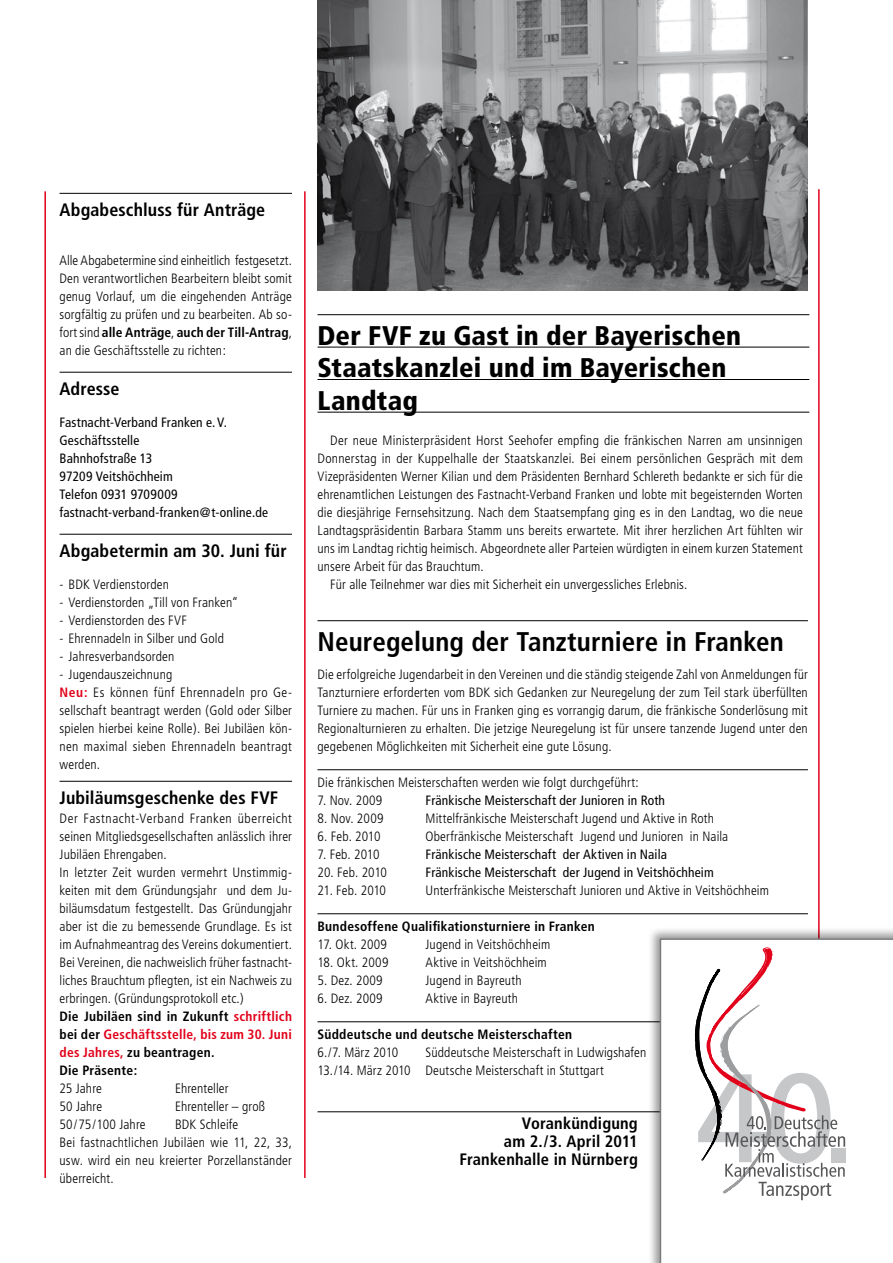
<style>
.page{position:relative;width:893px;height:1263px;background:#fff}
.page>*{position:absolute;margin:0;border:0;box-sizing:border-box;transform-origin:0 0}
.t1{font:900 condensed 27px/32.4px "Frutiger";letter-spacing:.01em;color:#000}
.t2{font:700 condensed 27px "Frutiger";letter-spacing:.005em;color:#000}
.t3{font:700 condensed 18px "Frutiger";letter-spacing:.005em;color:#000}
.t4{font:700 condensed 16.5px/18px "Frutiger";letter-spacing:.01em;color:#000;text-align:right}
.t5{font:300 condensed 13.5px/18px "Frutiger";letter-spacing:.01em;color:#000}
.t6{font:condensed 13.5px/18px "Frutiger";letter-spacing:.01em;color:#000}
.t7{font:700 condensed 13.5px "Frutiger";letter-spacing:.02em;color:#000}
.t8{font:300 condensed 13.5px "Frutiger";letter-spacing:-.01em;color:#000}
.s1{font-weight:700}
.s2{font-weight:700;color:#e2001a}
</style>
<div class="page">
<hr style="left:818px;top:189px;width:2px;height:990px;background:#e2001a">
<hr style="left:317px;top:620px;width:491px;height:1px;background:#000">
<hr style="left:317px;top:769px;width:491px;height:1px;background:#000">
<hr style="left:317px;top:913px;width:491px;height:1px;background:#000">
<hr style="left:317px;top:1021px;width:491px;height:1px;background:#000">
<hr style="left:317px;top:1111px;width:491px;height:1px;background:#000">
<hr style="left:60px;top:193px;width:232px;height:1px;background:#000">
<hr style="left:60px;top:372px;width:232px;height:1px;background:#000">
<hr style="left:60px;top:534px;width:232px;height:1px;background:#000">
<hr style="left:60px;top:781px;width:232px;height:1px;background:#000">
<hr style="left:317px;top:314px;width:492px;height:1px;background:#000">
<hr style="left:317px;top:347px;width:492px;height:1px;background:#000">
<hr style="left:317px;top:379px;width:492px;height:1px;background:#000">
<hr style="left:317px;top:412px;width:492px;height:1px;background:#000">
<img style="left:317px;top:1px;width:491px;height:290px">
<hr style="left:44px;top:191px;width:2px;height:987px;background:#e2001a">
<hr style="left:304px;top:191px;width:2px;height:987px;background:#e2001a">
<div style="left:647px;top:926px;width:246px;height:337px;background:#000;opacity:.4"></div>
<svg style="left:660px;top:938px;width:233px;height:325px"></svg>
<svg style="left:695px;top:947px;width:150px;height:253px"></svg>
<h2 class="t3" style="left:60px;top:199px;width:207px">Abgabeschluss für Anträge</h2>
<p class="t5" style="left:60px;top:252px;width:234px;text-align:justify">Alle Abgabetermine sind einheitlich festgesetzt.<br>Den verantwortlichen Bearbeitern bleibt somit genug Vorlauf, um die eingehenden Anträge sorgfältig zu prüfen und zu bearbeiten. Ab so&shy;fort sind <span class="s1">alle Anträge</span>, <span class="s1">auch der Till-Antrag</span>, an die Geschäftsstelle zu richten:</p>
<h2 class="t3" style="left:60px;top:378px;width:62px">Adresse</h2>
<p class="t6" style="left:60px;top:413px;width:210px">Fastnacht-Verband Franken e. V.<br>Geschäftsstelle<br>Bahnhofstraße 13<br>97209 Veitshöchheim<br>Telefon 0931 9709009 fastnacht-verband-franken@t-online.de</p>
<h2 class="t3" style="left:60px;top:540px;width:229px">Abgabetermin am 30. Juni für</h2>
<p class="t5" style="left:60px;top:576px;width:111px">- BDK Verdienstorden</p>
<p class="t5" style="left:60px;top:594px;width:180px">- Verdienstorden „Till von Franken“</p>
<p class="t5" style="left:60px;top:612px;width:129px">- Verdienstorden des FVF</p>
<p class="t5" style="left:60px;top:630px;width:166px">- Ehrennadeln in Silber und Gold</p>
<p class="t5" style="left:60px;top:648px;width:116px">- Jahresverbandsorden</p>
<p class="t5" style="left:60px;top:666px;width:234px">- Jugendauszeichnung<br><span class="s2">Neu:</span> Es können fünf Ehrennadeln pro Ge&shy;sellschaft beantragt werden (Gold oder Silber spielen hierbei keine Rolle). Bei Jubiläen kön&shy;nen maximal sieben Ehrennadeln beantragt werden.</p>
<h2 class="t3" style="left:60px;top:787px;width:220px">Jubiläumsgeschenke des FVF</h2>
<p class="t5" style="left:60px;top:810px;width:234px">Der Fastnacht-Verband Franken überreicht seinen Mitgliedsgesellschaften anlässlich ihrer Jubiläen Ehrengaben.<br>In letzter Zeit wurden vermehrt Unstimmig&shy;keiten mit dem Gründungsjahr und dem Ju&shy;biläumsdatum festgestellt. Das Gründungjahr aber ist die zu bemessende Grundlage. Es ist im Aufnahmeantrag des Vereins dokumentiert.<br>Bei Vereinen, die nachweislich früher fastnacht&shy;liches Brauchtum pflegten, ist ein Nachweis zu erbringen. (Gründungsprotokoll etc.)<br><span class="s1">Die Jubiläen sind in Zukunft</span> <span class="s2">schriftlich </span><span class="s1">bei der</span> <span class="s2">Geschäftsstelle, bis zum 30. Juni des Jahres,</span> <span class="s1">zu beantragen.<br>Die Präsente:</span></p>
<p class="t5" style="left:60px;top:1079px;width:44px">25 Jahre</p>
<p class="t5" style="left:175px;top:1079px;width:55px">Ehrenteller</p>
<p class="t5" style="left:60px;top:1097px;width:44px">50 Jahre</p>
<p class="t5" style="left:175px;top:1097px;width:92px">Ehrenteller – groß</p>
<p class="t5" style="left:60px;top:1115px;width:88px">50 / 75 /100 Jahre</p>
<p class="t5" style="left:60px;top:1115px;width:234px;text-indent:116px">BDK Schleife<br>Bei fastnachtlichen Jubiläen wie 11, 22, 33, usw. wird ein neu kreierter Porzellanständer überreicht.</p>
<h1 class="t1" style="left:317px;top:319px;width:425px">Der FVF zu Gast in der Bayerischen<br>Staatskanzlei und im Bayerischen<br>Landtag</h1>
<p class="t5" style="left:330px;top:432px;width:474px">Der neue Ministerpräsident Horst Seehofer empfing die fränkischen Narren am unsinnigen</p>
<p class="t5" style="left:317px;top:450px;width:487px">Donnerstag in der Kuppelhalle der Staatskanzlei. Bei einem persönlichen Gespräch mit dem</p>
<p class="t5" style="left:317px;top:468px;width:487px">Vizepräsidenten Werner Kilian und dem Präsidenten Bernhard Schlereth bedankte er sich für die</p>
<p class="t5" style="left:317px;top:486px;width:487px">ehrenamtlichen Leistungen des Fastnacht-Verband Franken und lobte mit begeisternden Worten</p>
<p class="t5" style="left:317px;top:504px;width:487px">die diesjährige Fernsehsitzung. Nach dem Staatsempfang ging es in den Landtag, wo die neue</p>
<p class="t5" style="left:317px;top:522px;width:487px">Landtagspräsidentin Barbara Stamm uns bereits erwartete. Mit ihrer herzlichen Art fühlten wir</p>
<p class="t5" style="left:317px;top:540px;width:487px">uns im Landtag richtig heimisch. Abgeordnete aller Parteien würdigten in einem kurzen Statement</p>
<p class="t5" style="left:317px;top:558px;width:168px">unsere Arbeit für das Brauchtum.</p>
<p class="t5" style="left:330px;top:576px;width:359px">Für alle Teilnehmer war dies mit Sicherheit ein unvergessliches Erlebnis.</p>
<h1 class="t2" style="left:317px;top:625px;width:468px">Neuregelung der Tanzturniere in Franken</h1>
<p class="t5" style="left:317px;top:666px;width:492px;text-align:justify">Die erfolgreiche Jugendarbeit in den Vereinen und die ständig steigende Zahl von Anmeldungen für Tanzturniere erforderten vom BDK sich Gedanken zur Neuregelung der zum Teil stark überfüllten Turniere zu machen. Für uns in Franken ging es vorrangig darum, die fränkische Sonderlösung mit Regionalturnieren zu erhalten. Die jetzige Neuregelung ist für unsere tanzende Jugend unter den gegebenen Möglichkeiten mit Sicherheit eine gute Lösung.</p>
<p class="t5" style="left:317px;top:774px;width:323px">Die fränkischen Meisterschaften werden wie folgt durchgeführt:</p>
<p class="t5" style="left:317px;top:792px;width:66px">7. Nov. 2009</p>
<p class="t6" style="left:425px;top:791px;width:241px">Fränkische Meisterschaft der Junioren in Roth</p>
<p class="t5" style="left:317px;top:810px;width:68px">8. Nov. 2009</p>
<p class="t5" style="left:425px;top:810px;width:290px">Mittelfränkische Meisterschaft Jugend und Aktive in Roth</p>
<p class="t5" style="left:317px;top:828px;width:65px">6. Feb. 2010</p>
<p class="t5" style="left:425px;top:828px;width:304px">Oberfränkische Meisterschaft Jugend und Junioren in Naila</p>
<p class="t5" style="left:317px;top:846px;width:64px">7. Feb. 2010</p>
<p class="t6" style="left:425px;top:845px;width:243px">Fränkische Meisterschaft der Aktiven in Naila</p>
<p class="t5" style="left:317px;top:864px;width:71px">20. Feb. 2010</p>
<p class="t6" style="left:425px;top:863px;width:290px">Fränkische Meisterschaft der Jugend in Veitshöchheim</p>
<p class="t8" style="left:317px;top:883px;width:70px">21. Feb. 2010</p>
<p class="t5" style="left:425px;top:882px;width:345px">Unterfränkische Meisterschaft Junioren und Aktive in Veitshöchheim</p>
<p class="t7" style="left:317px;top:918px;width:279px">Bundesoffene Qualifikationsturniere in Franken</p>
<p class="t5" style="left:317px;top:936px;width:71px">17. Okt. 2009</p>
<p class="t5" style="left:425px;top:936px;width:126px">Jugend in Veitshöchheim</p>
<p class="t5" style="left:317px;top:954px;width:73px">18. Okt. 2009</p>
<p class="t5" style="left:425px;top:954px;width:123px">Aktive in Veitshöchheim</p>
<p class="t5" style="left:317px;top:972px;width:67px">5. Dez. 2009</p>
<p class="t5" style="left:425px;top:972px;width:98px">Jugend in Bayreuth</p>
<p class="t5" style="left:317px;top:990px;width:67px">6. Dez. 2009</p>
<p class="t5" style="left:425px;top:990px;width:94px">Aktive in Bayreuth</p>
<p class="t7" style="left:317px;top:1026px;width:256px">Süddeutsche und deutsche Meisterschaften</p>
<p class="t5" style="left:317px;top:1044px;width:82px">6./7. März 2010</p>
<p class="t5" style="left:317px;top:1044px;width:330px;text-indent:108px">Süddeutsche Meisterschaft in Ludwigshafen<br>13./14. März 2010 Deutsche Meisterschaft in Stuttgart</p>
<p class="t4" style="left:459px;top:1114px;width:180px">Vorankündigung<br>am 2./3. April 2011<br>Frankenhalle in Nürnberg</p>
</div>
